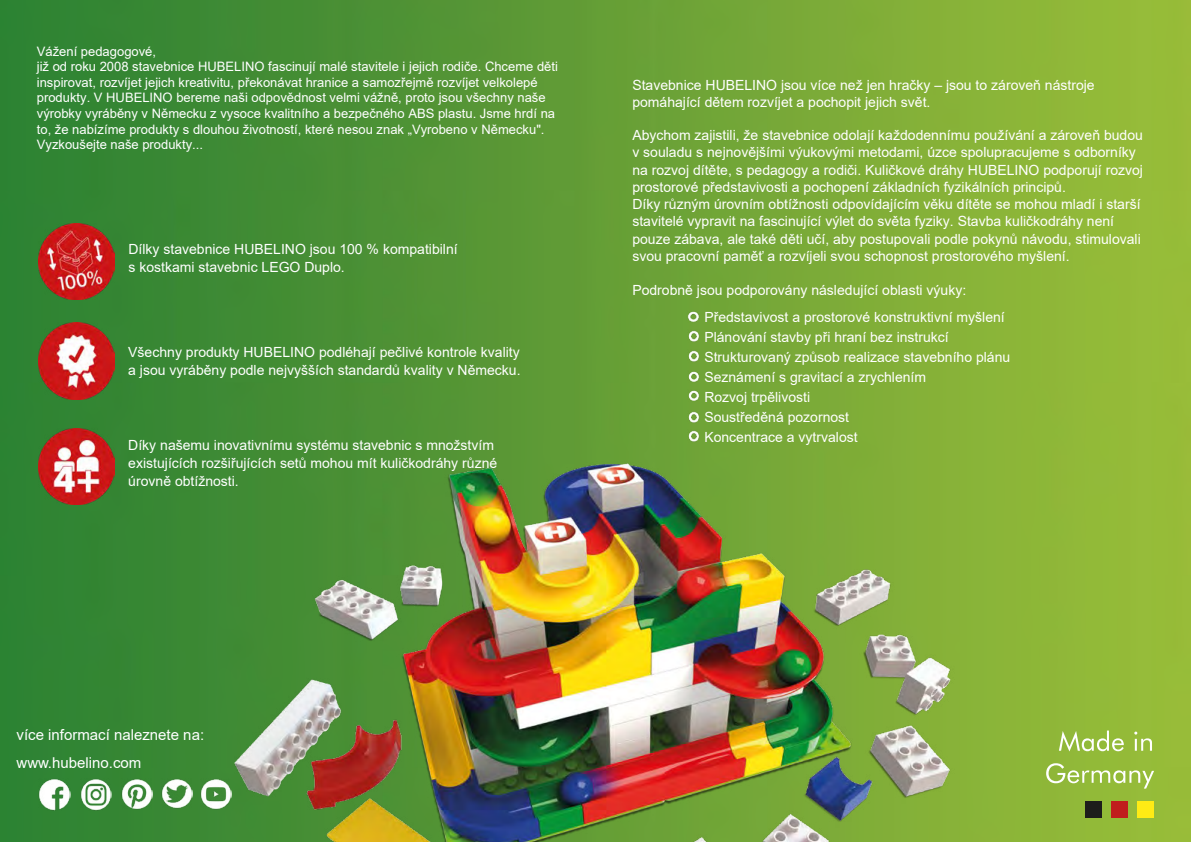
<style>
.page{position:relative;width:1191px;height:842px;background:#fff}
.page>*{position:absolute;margin:0;border:0;box-sizing:border-box;transform-origin:0 0}
.t1{font:15px/28px "Arial";color:#fff}
.t2{font:14px/17.2px "Arial";color:#fff}
.t3{font:13px/15.6px "Arial";color:#fff}
</style>
<div class="page">
<img style="left:0;top:0;width:1191px;height:842px">
<img style="left:222px;top:426px;width:743px;height:416px">
<img style="left:38px;top:223px;width:77px;height:77px">
<img style="left:38px;top:323px;width:77px;height:76px">
<img style="left:38px;top:428px;width:77px;height:77px">
<img style="left:687px;top:330px;width:13px;height:14px">
<svg style="left:687px;top:350px;width:13px;height:13px"></svg>
<img style="left:687px;top:370px;width:13px;height:14px">
<img style="left:687px;top:389px;width:13px;height:14px">
<img style="left:687px;top:410px;width:13px;height:14px">
<img style="left:687px;top:429px;width:13px;height:14px">
<img style="left:686px;top:310px;width:13px;height:14px">
<svg style="left:1058px;top:730px;width:65px;height:21px"></svg>
<svg style="left:1134px;top:732px;width:18px;height:19px"></svg>
<svg style="left:1046px;top:763px;width:108px;height:25px;background:#a7c65e"></svg>
<div style="left:1084px;top:801px;width:17px;height:17px;background:#1d1d1b"></div>
<div style="left:1111px;top:801px;width:16px;height:17px;background:#c01d1d"></div>
<div style="left:1137px;top:801px;width:17px;height:17px;background:#feeb15"></div>
<img style="left:38px;top:778px;width:32px;height:32px">
<img style="left:80px;top:778px;width:32px;height:32px">
<img style="left:122px;top:779px;width:30px;height:30px">
<img style="left:162px;top:778px;width:30px;height:31px">
<img style="left:200px;top:778px;width:32px;height:31px">
<p class="t3" style="left:37px;top:43px;width:522px">Vážení pedagogové,<br>již od roku 2008 stavebnice HUBELINO fascinují malé stavitele i jejich rodiče. Chceme děti inspirovat, rozvíjet jejich kreativitu, překonávat hranice a samozřejmě rozvíjet velkolepé produkty. V HUBELINO bereme naši odpovědnost velmi vážně, proto jsou všechny naše výrobky vyráběny v Německu z vysoce kvalitního a bezpečného ABS plastu. Jsme hrdí na to, že nabízíme produkty s dlouhou životností, které nesou znak „Vyrobeno v Německu".<br>Vyzkoušejte naše produkty...</p>
<p class="t2" style="left:128px;top:240px;width:331px;line-height:18px">Dílky stavebnice HUBELINO jsou 100 % kompatibilní s kostkami stavebnic LEGO Duplo.</p>
<p class="t2" style="left:128px;top:343px;width:394px;line-height:18px">Všechny produkty HUBELINO podléhají pečlivé kontrole kvality a jsou vyráběny podle nejvyšších standardů kvality v Německu.</p>
<p class="t2" style="left:128px;top:436px;width:370px;line-height:18px">Díky našemu inovativnímu systému stavebnic s množstvím existujících rozšiřujících setů mohou mít kuličkodráhy různé úrovně obtížnosti.</p>
<p class="t2" style="left:632px;top:76px;width:464px">Stavebnice HUBELINO jsou více než jen hračky – jsou to zároveň nástroje pomáhající dětem rozvíjet a pochopit jejich svět.</p>
<p class="t2" style="left:632px;top:127px;width:512px">Abychom zajistili, že stavebnice odolají každodennímu používání a zároveň budou v souladu s nejnovějšími výukovými metodami, úzce spolupracujeme s odborníky na rozvoj dítěte, s pedagogy a rodiči. Kuličkové dráhy HUBELINO podporují rozvoj prostorové představivosti a pochopení základních fyzikálních principů.<br>Díky různým úrovním obtížnosti odpovídajícím věku dítěte se mohou mladí i starší stavitelé vypravit na fascinující výlet do světa fyziky. Stavba kuličkodráhy není pouze zábava, ale také děti učí, aby postupovali podle pokynů návodu, stimulovali svou pracovní paměť a rozvíjeli svou schopnost prostorového myšlení.</p>
<p class="t2" style="left:704px;top:277px;width:302px;line-height:26.4px;text-indent:-72px">Podrobně jsou podporovány následující oblasti výuky:<br>Představivost a prostorové konstruktivní myšlení</p>
<p class="t2" style="left:704px;top:327px;width:307px;line-height:20px">Plánování stavby při hraní bez instrukcí<br>Strukturovaný způsob realizace stavebního plánu<br>Seznámení s gravitací a zrychlením<br>Rozvoj trpělivosti<br>Soustředěná pozornost<br>Koncentrace a vytrvalost</p>
<p class="t1" style="left:17px;top:720px;width:189px">více informací naleznete na: www.hubelino.com</p>
</div>
